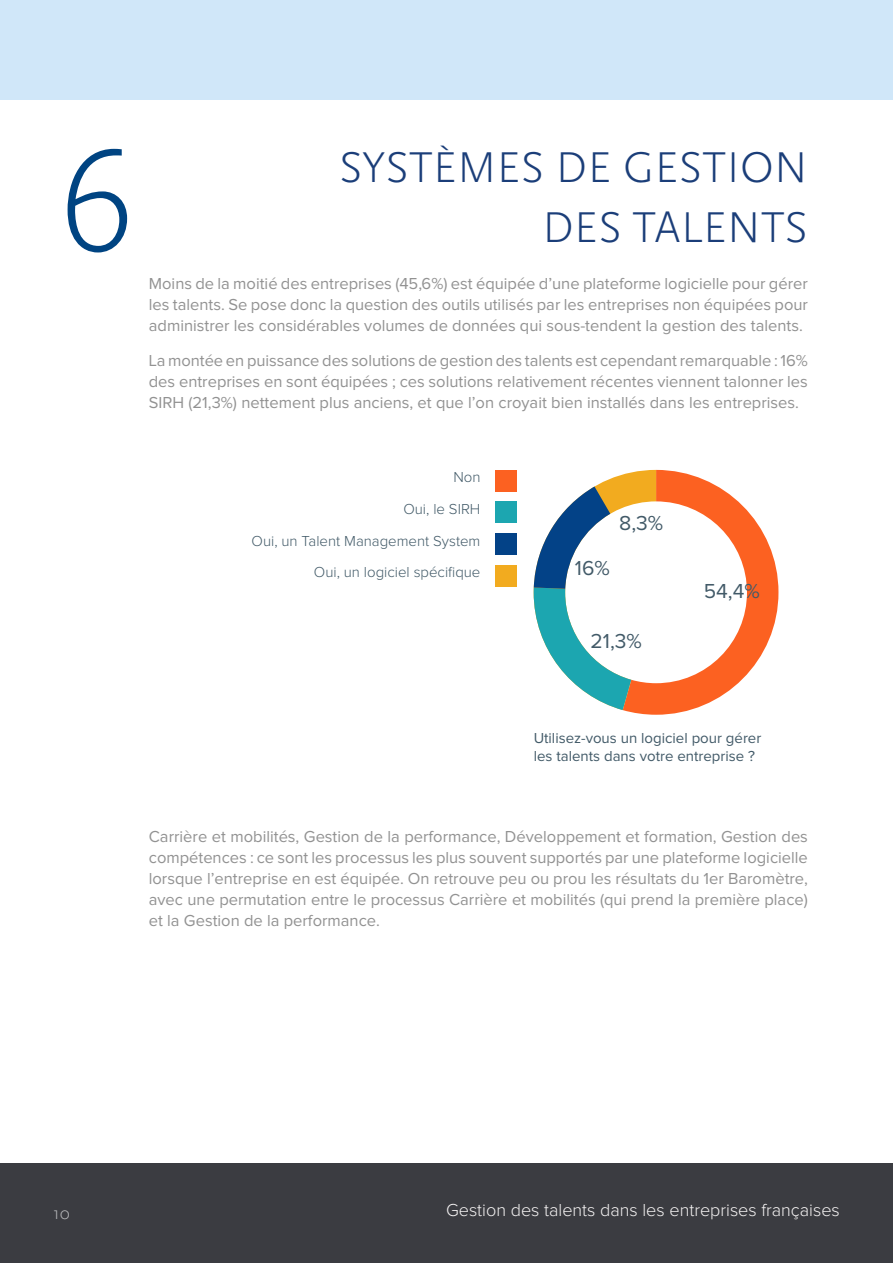
<style>
.page{position:relative;width:893px;height:1263px;background:#fff}
.page>*{position:absolute;margin:0;border:0;box-sizing:border-box;transform-origin:0 0}
.t1{font:300 45px/60px "Scala Sans OT";letter-spacing:.01em;color:#1b3e79;text-align:right}
.t2{font:21px "Proxima Nova";color:#425a68}
.t3{font:300 18px "Proxima Nova";color:#f4f2f2}
.t4{font:300 18px "Scala Sans OT";color:#b9babc}
.t5{font:16.5px/21px "Proxima Nova";color:#929292;text-align:justify}
.t6{font:300 15px/32px "Proxima Nova";color:#425a68;text-align:right}
.t7{font:15px/18px "Proxima Nova";color:#425a68}
</style>
<div class="page">
<div style="left:0;top:1163px;width:893px;height:100px;background:#3b3c41"></div>
<div style="left:0;top:0;width:893px;height:100px;background:#d0e7f9"></div>
<svg style="left:534px;top:470px;width:244px;height:245px"></svg>
<div style="left:496px;top:470px;width:21px;height:21px;background:#fc6121"></div>
<div style="left:496px;top:502px;width:21px;height:21px;background:#1ca6b0"></div>
<div style="left:496px;top:534px;width:21px;height:21px;background:#034287"></div>
<div style="left:496px;top:566px;width:21px;height:21px;background:#f2ab1f"></div>
<svg style="left:68px;top:149px;width:59px;height:103px"></svg>
<h1 class="t1" style="left:339px;top:138px;width:470px">SYSTÈMES DE GESTION<br>DES TALENTS</h1>
<p class="t5" style="left:149px;top:274px;width:661px">Moins de la moitié des entreprises (45,6%) est équipée d’une plateforme logicielle pour gérer les talents. Se pose donc la question des outils utilisés par les entreprises non équipées pour administrer les considérables volumes de données qui sous-tendent la gestion des talents.</p>
<p class="t5" style="left:149px;top:351px;width:661px">La montée en puissance des solutions de gestion des talents est cependant remarquable : 16% des entreprises en sont équipées ; ces solutions relativement récentes viennent talonner les SIRH (21,3%) nettement plus anciens, et que l’on croyait bien installés dans les entreprises.</p>
<p class="t6" style="left:252px;top:461px;width:230px">Non<br>Oui, le SIRH<br>Oui, un Talent Management System<br>Oui, un logiciel spécifique</p>
<p class="t2" style="left:575px;top:558px;width:36px">16%</p>
<p class="t2" style="left:619px;top:514px;width:46px">8,3%</p>
<p class="t2" style="left:591px;top:631px;width:53px">21,3%</p>
<p class="t2" style="left:704px;top:581px;width:58px">54,4%</p>
<p class="t7" style="left:534px;top:730px;width:229px">Utilisez-vous un logiciel pour gérer les talents dans votre entreprise ?</p>
<p class="t5" style="left:149px;top:827px;width:661px">Carrière et mobilités, Gestion de la performance, Développement et formation, Gestion des compétences : ce sont les processus les plus souvent supportés par une plateforme logicielle lorsque l’entreprise en est équipée. On retrouve peu ou prou les résultats du 1er Baromètre, avec une permutation entre le processus Carrière et mobilités (qui prend la première place) et la Gestion de la performance.</p>
<p class="t4" style="left:53px;top:1203px;width:18px">10</p>
<p class="t3" style="left:446px;top:1202px;width:395px">Gestion des talents dans les entreprises françaises</p>
</div>
